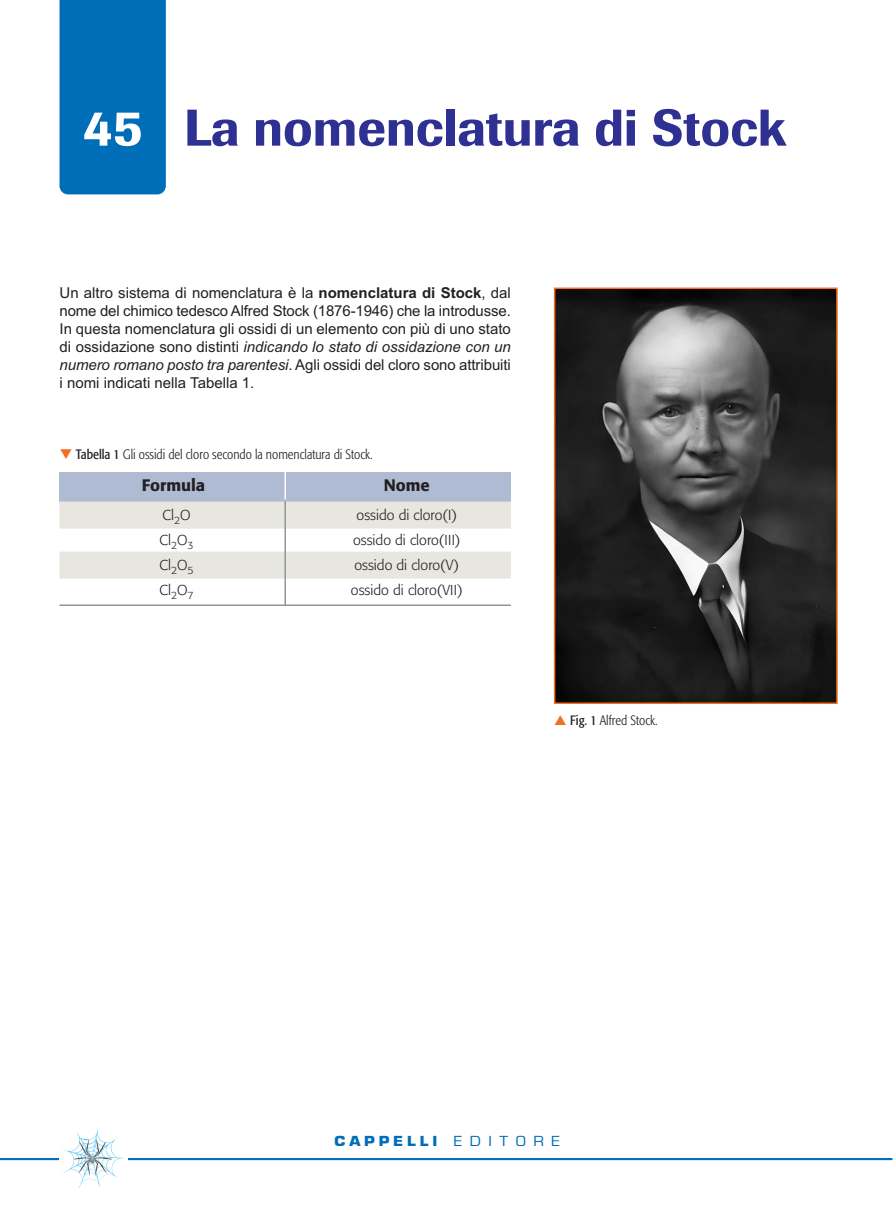
<style>
.page{position:relative;width:893px;height:1212px;background:#fff}
.page>*{position:absolute;margin:0;border:0;box-sizing:border-box;transform-origin:0 0}
.t1{font:500 51px "Imago";color:#2e3092}
.t2{font:500 16.5px "Formata";color:#231f20}
.t3{font:15px/18px "Arial";letter-spacing:-.005em;color:#231f20;text-align:justify}
.t4{font:300 14.25px "Formata";color:#231f20}
.t5{font:300 condensed 13.5px "Formata";color:#231f20}
.t6{font:700 13.5px "Eurostile";letter-spacing:.25em;color:#006db8;scale:1.12 1}
.s1{color:#fff}
.s2{font-weight:700}
.s3{font-style:italic}
.s4{color:#f36e21}
.s5{font-weight:400}
</style>
<div class="page">
<hr style="left:0;top:1158px;width:893px;height:2px;background:#056fb9">
<div style="left:60px;top:1127px;width:68px;height:62px;background:#fff"></div>
<div style="left:60px;top:0;width:106px;height:194px;background:#006db8"></div>
<img style="left:61px;top:1129px;width:63px;height:58px">
<div style="left:60px;top:472px;width:451px;height:30px;background:#aebbd2"></div>
<div style="left:60px;top:502px;width:451px;height:27px;background:#e7e7df"></div>
<div style="left:60px;top:552px;width:451px;height:27px;background:#e7e7df"></div>
<hr style="left:284px;top:470px;width:2px;height:29px;background:#fff">
<hr style="left:284px;top:501px;width:2px;height:104px;background:#939598">
<hr style="left:60px;top:604px;width:451px;height:2px;background:#939598">
<img style="left:557px;top:291px;width:278px;height:410px">
<div style="left:554px;top:288px;width:284px;height:416px;border:2px solid #f36e21"></div>
<h1 class="t1" style="left:83px;top:110px;width:705px"><span class="s1">45</span> La nomenclatura di Stock</h1>
<p class="t3" style="left:60px;top:284px;width:453px">Un altro sistema di nomenclatura è la <span class="s2">nomenclatura di Stock</span>, dal nome del chimico tedesco Alfred Stock (1876-1946) che la introdusse.<br>In questa nomenclatura gli ossidi di un elemento con più di uno stato di ossidazione sono distinti <span class="s3">indicando lo stato di ossidazione con un numero romano posto tra parentesi</span>. Agli ossidi del cloro sono attribuiti i nomi indicati nella Tabella 1.</p>
<p class="t5" style="left:60px;top:449px;width:315px"><span class="s4">❑</span> <span class="s5">Tabella 1</span> Gli ossidi del cloro secondo la nomenclatura di Stock.</p>
<p class="t2" style="left:142px;top:478px;width:65px">Formula</p>
<p class="t2" style="left:384px;top:478px;width:48px">Nome</p>
<p class="t4" style="left:162px;top:509px;width:30px">Cl<sub>2</sub>O</p>
<p class="t4" style="left:357px;top:509px;width:102px">ossido di cloro(I)</p>
<p class="t4" style="left:159px;top:534px;width:36px">Cl<sub>2</sub>O<sub>3</sub></p>
<p class="t4" style="left:353px;top:534px;width:109px">ossido di cloro(III)</p>
<p class="t4" style="left:159px;top:559px;width:36px">Cl<sub>2</sub>O<sub>5</sub></p>
<p class="t4" style="left:354px;top:559px;width:106px">ossido di cloro(V)</p>
<p class="t4" style="left:159px;top:584px;width:36px">Cl<sub>2</sub>O<sub>7</sub></p>
<p class="t4" style="left:351px;top:584px;width:113px">ossido di cloro(VII)</p>
<p class="t5" style="left:570px;top:715px;width:89px"><span class="s5">Fig. 1</span> Alfred Stock.</p>
<p class="t6" style="left:335px;top:1136px;width:203px">CAPPELLI <span class="s5">E D I T O R E</span></p>
</div>
